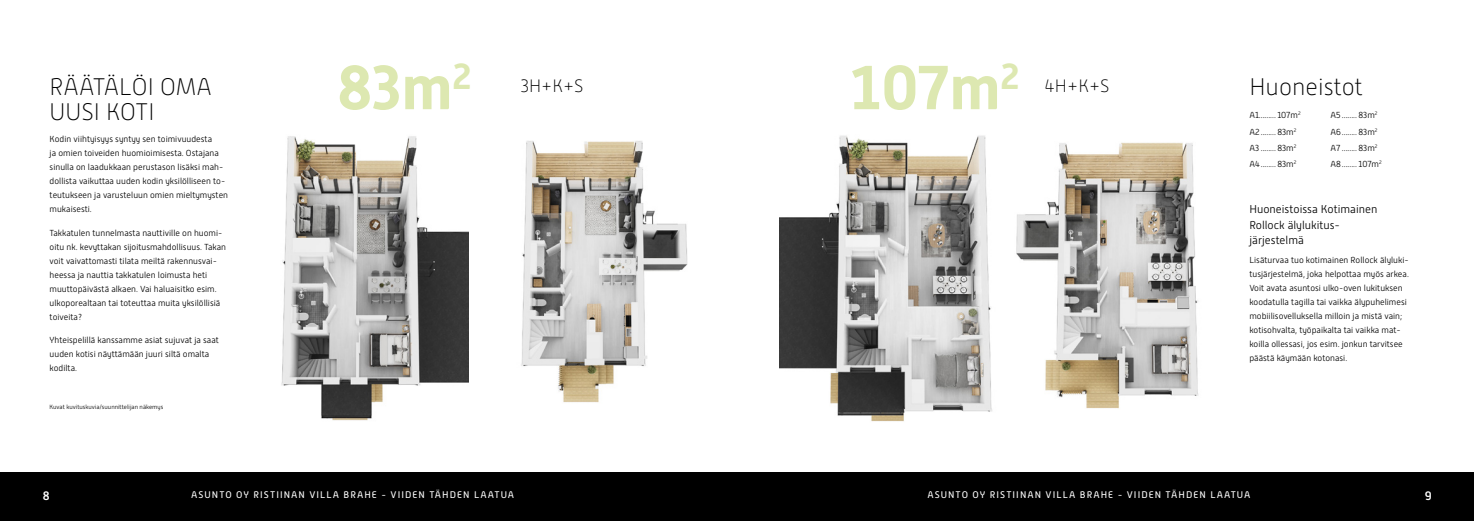
<style>
.page{position:relative;width:1474px;height:521px;background:#fff}
.page>*{position:absolute;margin:0;border:0;box-sizing:border-box;transform-origin:0 0}
.t1{font:700 62.04px "Alwyn New";color:#dde8b1}
.t2{font:100 23.97px "Alwyn New";color:#000}
.t3{font:100 17.94px "Alwyn New";color:#000}
.t4{font:500 12.25px "Alwyn New";color:#fff}
.t5{font:300 11.38px/15.8px "Alwyn New";color:#000}
.t6{font:9.62px "Alwyn New";letter-spacing:.11em;color:#fff}
.t7{font:300 8.75px/14px "Alwyn New";color:#000}
.t8{font:300 6.12px "Alwyn New";color:#000}
.s1{font-weight:700;font-size:62.04px;color:#dde8b1}
</style>
<div class="page">
<div style="left:0;top:472px;width:1473px;height:49px;background:#000"></div>
<img style="left:521px;top:141px;width:167px;height:262px">
<img style="left:281px;top:136px;width:187px;height:285px">
<img style="left:1016px;top:142px;width:183px;height:267px">
<img style="left:779px;top:135px;width:213px;height:287px">
<h2 class="t2" style="left:50px;top:73px;width:164px">RÄÄTÄLÖI OMA</h2>
<h1 class="t1" style="left:337px;top:52px;width:136px">83m<sup>2</sup></h1>
<h2 class="t2" style="left:50px;top:99px;width:106px">UUSI KOTI</h2>
<p class="t7" style="left:50px;top:132px;width:180px">Kodin viihtyisyys syntyy sen toimivuudesta<br>ja omien toiveiden huomioimisesta. Ostajana sinulla on laadukkaan perustason lisäksi mah&shy;dollista vaikuttaa uuden kodin yksilölliseen to&shy;teutukseen ja varusteluun omien mieltymysten mukaisesti.</p>
<p class="t7" style="left:50px;top:225px;width:178px">Takkatulen tunnelmasta nauttiville on huomi&shy;oitu nk. kevyttakan sijoitusmahdollisuus. Takan voit vaivattomasti tilata meiltä rakennusvai&shy;heessa ja nauttia takkatulen loimusta heti muuttopäivästä alkaen. Vai haluaisitko esim. ulkoporealtaan tai toteuttaa muita yksilöllisiä toiveita?</p>
<p class="t7" style="left:50px;top:333px;width:171px">Yhteispelillä kanssamme asiat sujuvat ja saat uuden kotisi näyttämään juuri siltä omalta kodilta.</p>
<p class="t8" style="left:50px;top:403px;width:115px">Kuvat kuvituskuvia/suunnittelijan näkemys</p>
<h3 class="t3" style="left:520px;top:77px;width:64px">3H+K+S</h3>
<h3 class="t3" style="left:850px;top:77px;width:261px"><span class="s1">107m</span><sup>2</sup> 4H+K+S</h3>
<h2 class="t2" style="left:1249px;top:73px;width:115px">Huoneistot</h2>
<p class="t7" style="left:1249px;top:107px;width:53px;line-height:16.4px">A1......... 107m<sup>2<br></sup>A2 ........ 83m<sup>2<br></sup>A3 ........ 83m<sup>2<br></sup>A4........ 83m<sup>2</sup></p>
<p class="t7" style="left:1330px;top:107px;width:53px;line-height:16.4px">A5 ........ 83m<sup>2<br></sup>A6........ 83m<sup>2<br></sup>A7 ........ 83m<sup>2<br></sup>A8........ 107m<sup>2</sup></p>
<h3 class="t5" style="left:1249px;top:201px;width:129px">Huoneistoissa Kotimainen<br>Rollock älylukitus&shy;järjestelmä</h3>
<p class="t7" style="left:1249px;top:253px;width:161px">Lisäturvaa tuo kotimainen Rollock älyluki&shy;tusjärjestelmä, joka helpottaa myös arkea.<br>Voit avata asuntosi ulko-oven lukituksen koodatulla tagilla tai vaikka älypuhelimesi mobiilisovelluksella milloin ja mistä vain; kotisohvalta, työpaikalta tai vaikka mat&shy;koilla ollessasi, jos esim. jonkun tarvitsee päästä käymään kotonasi.</p>
<h3 class="t4" style="left:43px;top:488px;width:8px">8</h3>
<p class="t6" style="left:191px;top:489px;width:325px">ASUNTO OY RISTIINAN VILLA BRAHE - VIIDEN TÄHDEN LAATUA</p>
<p class="t6" style="left:927px;top:489px;width:325px">ASUNTO OY RISTIINAN VILLA BRAHE - VIIDEN TÄHDEN LAATUA</p>
<h3 class="t4" style="left:1424px;top:488px;width:8px">9</h3>
</div>
